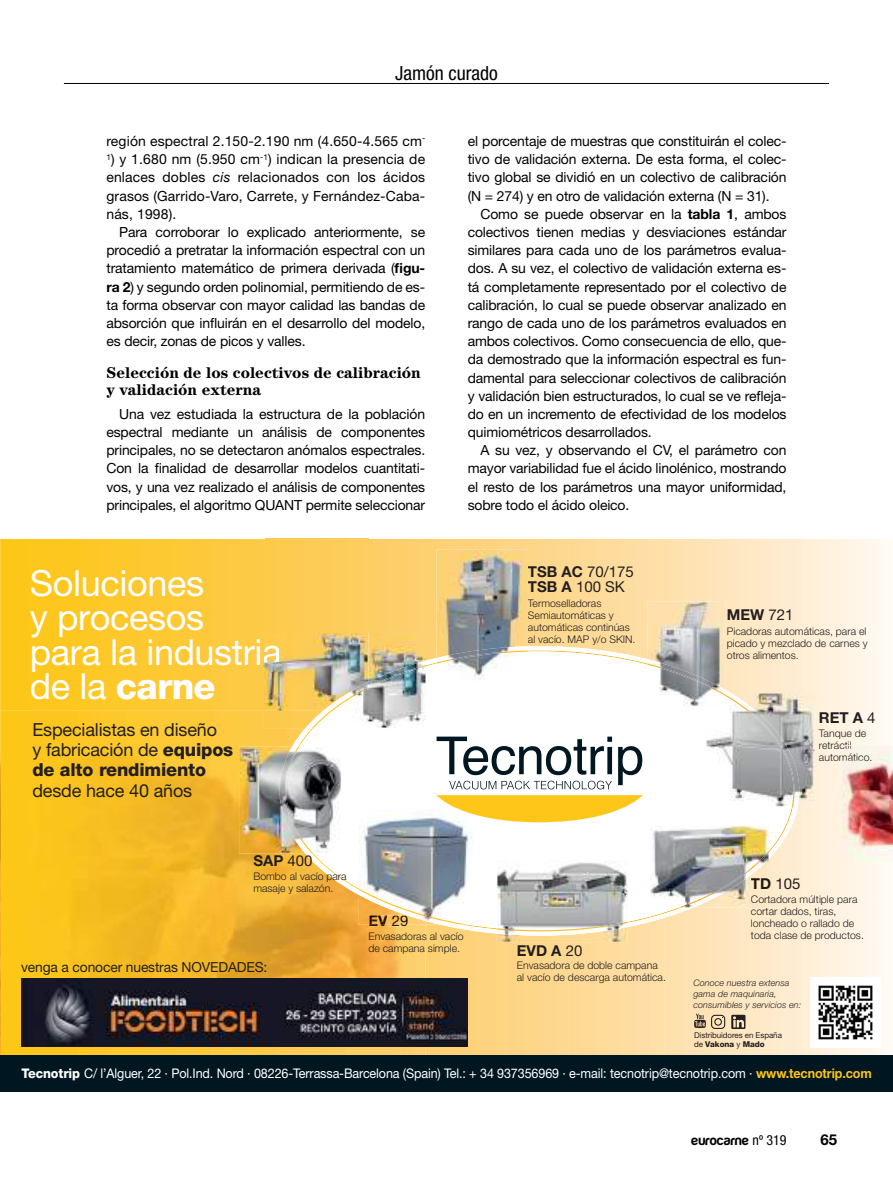
<style>
.page{position:relative;width:893px;height:1191px;background:#fff}
.page>*{position:absolute;margin:0;border:0;box-sizing:border-box;transform-origin:0 0}
.t1{font:36px/34.5px "Helvetica Neue";letter-spacing:-.01em;color:#fff}
.t2{font:800 36px "Helvetica Neue LT Std";letter-spacing:-.02em;color:#fff}
.t3{font:condensed 19.5px "Helvetica Neue LT Std";color:#000}
.t4{font:18px/20.2px "Helvetica Neue LT Std";letter-spacing:-.01em;color:#231f20}
.t5{font:15.75px/17.2px "Century Std Bold+T42";color:#000}
.t6{font:15px/15px "Helvetica Neue LT Std";color:#231f20}
.t7{font:700 15px "Helvetica Neue LT Std";color:#231f20}
.t8{font:700 15px "Helvetica Neue LT Std";color:#1a0300}
.t9{font:700 15px "Helvetica Neue LT Std";color:#000}
.t10{font:13.95px/18.1px "Helvetica Neue LT Std";letter-spacing:-.01em;color:#000;text-align:justify}
.t11{font:13.95px "Helvetica Neue LT Std";letter-spacing:.01em;color:#000}
.t12{font:13.95px "Harabaramodificada Bold+T42";letter-spacing:.02em;color:#000}
.t13{font:13.8px "Helvetica Neue";letter-spacing:-.01em;color:#231f20}
.t14{font:13.2px "Helvetica Neue";letter-spacing:-.01em;color:#fff;scale:.95 1}
.t15{font:300 10.5px/12px "Helvetica Neue";color:#231f20}
.t16{font:italic 300 9px/10.8px "Helvetica Neue";letter-spacing:.01em;color:#231f20}
.t17{font:7.95px/9px "Helvetica Neue LT Std";letter-spacing:-.01em;color:#231f20}
.s1{font-style:italic}
.s2{font-weight:700}
.s3{font-family:"Helvetica Neue";font-weight:400}
.s4{font-weight:800}
.s5{font-weight:400}
.s6{color:#1f1a18}
.s7{color:#1f1b19}
.s8{color:#1a0500}
.s9{font-weight:400;color:#1a0800}
.s10{font-weight:400;color:#1a0f00}
.s11{font-weight:700;color:#1f180e}
.s12{color:#1f180f}
.s13{font-family:"Helvetica Neue LT Std";font-weight:800}
.s14{font-weight:700;color:#fdc618}
.s15{font-family:"Helvetica Neue LT Std";font-stretch:condensed}
</style>
<div class="page">
<hr style="left:64px;top:83px;width:765px;height:1px;background:#000">
<img style="left:0;top:539px;width:266px;height:172px">
<img style="left:266px;top:539px;width:102px;height:94px">
<img style="left:368px;top:539px;width:519px;height:516px">
<img style="left:426px;top:929px;width:238px;height:126px">
<img style="left:0;top:711px;width:426px;height:344px">
<img style="left:32px;top:639px;width:232px;height:33px">
<img style="left:528px;top:566px;width:54px;height:11px">
<img style="left:528px;top:581px;width:44px;height:11px">
<img style="left:528px;top:611px;width:86px;height:10px">
<img style="left:528px;top:623px;width:102px;height:8px">
<img style="left:528px;top:635px;width:106px;height:10px">
<img style="left:793px;top:895px;width:64px;height:9px">
<img style="left:793px;top:907px;width:43px;height:9px">
<img style="left:820px;top:741px;width:32px;height:7px">
<img style="left:819px;top:753px;width:23px;height:7px">
<div style="left:0;top:1055px;width:893px;height:36px;background:#001621"></div>
<svg style="left:298px;top:650px;width:495px;height:279px"></svg>
<svg style="left:437px;top:795px;width:205px;height:27px"></svg>
<svg style="left:437px;top:736px;width:205px;height:53px"></svg>
<img style="left:497px;top:935px;width:131px;height:7px">
<img style="left:497px;top:860px;width:131px;height:75px">
<img style="left:497px;top:921px;width:131px;height:10px">
<img style="left:650px;top:826px;width:119px;height:81px">
<img style="left:679px;top:850px;width:90px;height:57px">
<img style="left:751px;top:878px;width:18px;height:11px">
<svg style="left:751px;top:895px;width:18px;height:13px"></svg>
<img style="left:264px;top:633px;width:104px;height:78px">
<img style="left:368px;top:633px;width:58px;height:27px">
<img style="left:264px;top:711px;width:41px;height:17px">
<img style="left:305px;top:660px;width:121px;height:68px">
<img style="left:312px;top:665px;width:114px;height:63px">
<img style="left:264px;top:645px;width:17px;height:20px">
<img style="left:239px;top:746px;width:41px;height:107px">
<img style="left:280px;top:746px;width:61px;height:107px">
<img style="left:285px;top:746px;width:28px;height:107px">
<img style="left:842px;top:745px;width:51px;height:117px">
<svg style="left:842px;top:745px;width:10px;height:3px"></svg>
<img style="left:799px;top:693px;width:16px;height:113px">
<img style="left:706px;top:693px;width:93px;height:113px">
<img style="left:726px;top:694px;width:68px;height:112px">
<img style="left:358px;top:809px;width:116px;height:115px">
<img style="left:358px;top:888px;width:109px;height:36px">
<img style="left:459px;top:809px;width:15px;height:5px">
<img style="left:389px;top:915px;width:19px;height:9px">
<svg style="left:369px;top:915px;width:20px;height:11px"></svg>
<img style="left:437px;top:549px;width:91px;height:97px">
<img style="left:437px;top:646px;width:91px;height:34px">
<img style="left:437px;top:650px;width:91px;height:13px">
<svg style="left:528px;top:599px;width:6px;height:8px"></svg>
<img style="left:647px;top:601px;width:79px;height:58px">
<img style="left:647px;top:659px;width:79px;height:47px">
<img style="left:647px;top:663px;width:76px;height:30px">
<img style="left:706px;top:693px;width:20px;height:13px">
<svg style="left:721px;top:693px;width:5px;height:3px"></svg>
<img style="left:21px;top:978px;width:447px;height:68px">
<svg style="left:694px;top:1013px;width:31px;height:16px"></svg>
<svg style="left:731px;top:1014px;width:14px;height:15px"></svg>
<img style="left:810px;top:977px;width:70px;height:70px">
<h2 class="t3" style="left:395px;top:66px;width:104px">Jamón curado</h2>
<p class="t11" style="left:106px;top:136px;width:320px">región espectral 2.150-2.190 nm (4.650-4.565 cm<sup>-</sup></p>
<p class="t10" style="left:106px;top:151px;width:320px"><sup>1</sup>) y 1.680 nm (5.950 cm<sup>-1</sup>) indican la presencia de enlaces dobles <span class="s1">cis</span> relacionados con los ácidos grasos (Garrido-Varo, Carrete, y Fernández-Caba&shy;nás, 1998).</p>
<p class="t10" style="left:106px;top:224px;width:320px;text-indent:13px">Para corroborar lo explicado anteriormente, se procedió a pretratar la información espectral con un tratamiento matemático de primera derivada (<span class="s2">figu&shy;ra 2</span>) y segundo orden polinomial, permitiendo de es&shy;ta forma observar con mayor calidad las bandas de absorción que influirán en el desarrollo del modelo, es decir, zonas de picos y valles.</p>
<p class="t5" style="left:106px;top:365px;width:316px">Selección de los colectivos de calibración y validación externa</p>
<p class="t10" style="left:106px;top:406px;width:320px;text-indent:13px">Una vez estudiada la estructura de la población espectral mediante un análisis de componentes principales, no se detectaron anómalos espectrales.<br>Con la finalidad de desarrollar modelos cuantitati&shy;vos, y una vez realizado el análisis de componentes principales, el algoritmo QUANT permite seleccionar</p>
<h1 class="t1" style="left:30px;top:569px;width:253px">Soluciones<br>y procesos para la industria</h1>
<h1 class="t2" style="left:30px;top:665px;width:187px"><span class="s3">de la</span> carne</h1>
<p class="t4" style="left:32px;top:720px;width:202px">Especialistas en diseño<br>y fabricación de <span class="s4">equipos de alto rendimiento</span></p>
<p class="t4" style="left:32px;top:781px;width:161px">desde hace 40 años</p>
<p class="t10" style="left:468px;top:133px;width:320px">el porcentaje de muestras que constituirán el colec&shy;tivo de validación externa. De esta forma, el colec&shy;tivo global se dividió en un colectivo de calibración (N = 274) y en otro de validación externa (N = 31).</p>
<p class="t10" style="left:468px;top:206px;width:320px;text-indent:13px">Como se puede observar en la <span class="s2">tabla 1</span>, ambos colectivos tienen medias y desviaciones estándar similares para cada uno de los parámetros evalua&shy;dos. A su vez, el colectivo de validación externa es&shy;tá completamente representado por el colectivo de calibración, lo cual se puede observar analizado en rango de cada uno de los parámetros evaluados en ambos colectivos. Como consecuencia de ello, que&shy;da demostrado que la información espectral es fun&shy;damental para seleccionar colectivos de calibración y validación bien estructurados, lo cual se ve refleja&shy;do en un incremento de efectividad de los modelos quimiométricos desarrollados.</p>
<p class="t10" style="left:468px;top:442px;width:320px;text-indent:13px">A su vez, y observando el CV, el parámetro con mayor variabilidad fue el ácido linolénico, mostrando el resto de los parámetros una mayor uniformidad, sobre todo el ácido oleico.</p>
<p class="t6" style="left:528px;top:565px;width:107px"><span class="s2">TSB AC</span> 70/175<br><span class="s2">TSB A</span> 100 SK</p>
<p class="t15" style="left:528px;top:598px;width:109px">Termoselladoras<br>Semiautomáticas y automáticas continúas al vacío. MAP y/o SKIN.</p>
<p class="t7" style="left:727px;top:609px;width:68px">MEW <span class="s5">721</span></p>
<p class="t15" style="left:727px;top:626px;width:142px;text-align:justify">Picadoras automáticas, para el picado y mezclado de carnes y otros alimentos.</p>
<p class="t7" style="left:819px;top:712px;width:58px">RET A <span class="s5">4</span></p>
<p class="t15" style="left:819px;top:727px;width:55px">Tanque de retrá<span class="s6">ctil </span>auto<span class="s6">mátic</span><span class="s7">o.</span></p>
<p class="t7" style="left:253px;top:855px;width:61px">SAP <span class="s5">400</span></p>
<p class="t15" style="left:253px;top:871px;width:95px">Bombo al vacío para masaje y salazón.</p>
<p class="t13" style="left:21px;top:961px;width:248px">venga a conocer nuestras NOVEDADES:</p>
<p class="t8" style="left:368px;top:915px;width:42px">E<span class="s8">V</span> <span class="s9">2</span><span class="s10">9</span></p>
<p class="t15" style="left:368px;top:931px;width:97px">Envasadoras al vacío de campana simple.</p>
<p class="t7" style="left:517px;top:945px;width:67px">EVD A <span class="s5">20</span></p>
<p class="t15" style="left:517px;top:960px;width:151px">Envasadora de doble campana al vacío de descarga automática.</p>
<p class="t6" style="left:751px;top:877px;width:51px"><span class="s11">TD</span> 105</p>
<p class="t15" style="left:751px;top:894px;width:114px"><span class="s12">Cort</span>adora múltiple para cortar dados, tiras, loncheado o rallado de toda clase de productos.</p>
<p class="t16" style="left:693px;top:978px;width:109px">Conoce nuestra extensa gama de maquinaria, consumibles y servicios en:</p>
<p class="t17" style="left:694px;top:1031px;width:89px">Distribuidores en España de <span class="s4">Vakona</span> y <span class="s4">Mado</span></p>
<p class="t14" style="left:22px;top:1068px;width:896px"><span class="s13">Tecnotrip</span> C/ l’Alguer, 22 · Pol.Ind. Nord · 08226-Terrassa-Barcelona (Spain) Tel.: + 34 937356969 · e-mail: tecnotrip@tecnotrip.com · <span class="s14">www.tecnotrip.com</span></p>
<p class="t12" style="left:692px;top:1133px;width:96px">eurocarne <span class="s15">nº 319</span></p>
<p class="t9" style="left:820px;top:1134px;width:18px">65</p>
</div>
